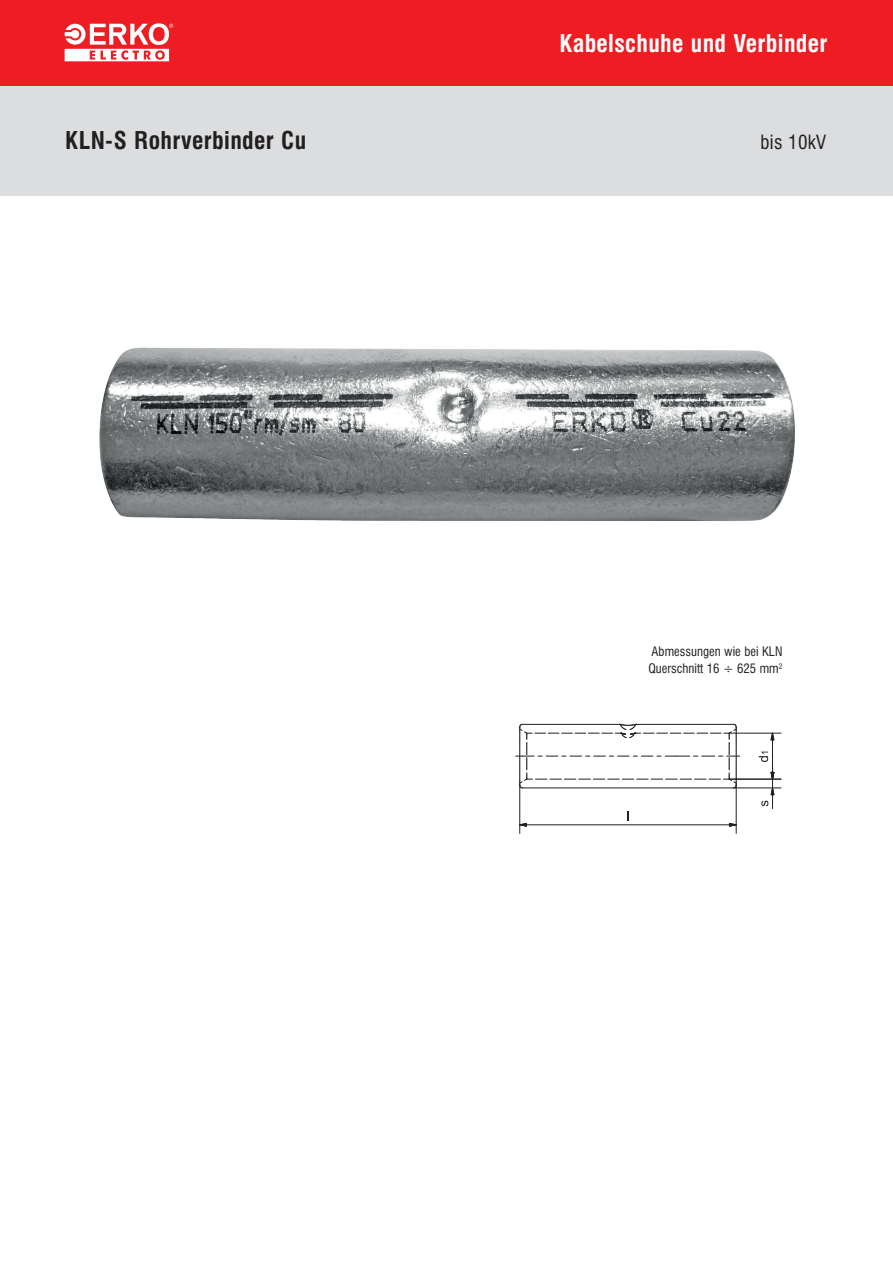
<style>
.page{position:relative;width:893px;height:1263px;background:#fff}
.page>*{position:absolute;margin:0;border:0;box-sizing:border-box;transform-origin:0 0}
._1_NAZWY_TYTULY{font:700 22.5px "Swis 721 Cn PL";letter-spacing:.015em;color:#fff}
._1_NAZWY_TYTULY-2{font:700 22.5px "Swis 721 Cn PL";letter-spacing:.015em;color:#231f20}
._1_NAZWY_TYTULY-3{font:18px "Swis 721 Cn PL";letter-spacing:.015em;color:#231f20}
._3_notka_PL{font:12px "Swis 721 Cn PL";color:#231f20}
</style>
<div class="page">
<div style="left:0;top:85px;width:893px;height:111px;background:#dcdddf"></div>
<div style="left:0;top:0;width:893px;height:85px;background:#ee1d23"></div>
<svg style="left:65px;top:23px;width:108px;height:38px"></svg>
<img style="left:99px;top:347px;width:696px;height:174px">
<svg style="left:516px;top:723px;width:224px;height:65px"></svg>
<svg style="left:520px;top:823px;width:7px;height:4px"></svg>
<svg style="left:729px;top:822px;width:7px;height:5px"></svg>
<hr style="left:526px;top:824px;width:203px;height:1px;background:#231f20">
<hr style="left:519px;top:785px;width:1px;height:48px;background:#231f20">
<hr style="left:736px;top:785px;width:1px;height:48px;background:#231f20">
<hr style="left:733px;top:787px;width:48px;height:1px;background:#231f20">
<svg style="left:759px;top:752px;width:16px;height:56px"></svg>
<svg style="left:770px;top:732px;width:5px;height:9px"></svg>
<hr style="left:772px;top:740px;width:1px;height:32px;background:#231f20">
<hr style="left:729px;top:779px;width:52px;height:1px;background:#231f20">
<hr style="left:729px;top:733px;width:52px;height:1px;background:#231f20">
<p class="_1_NAZWY_TYTULY" style="left:559px;top:29px;width:270px">Kabelschuhe und Verbinder</p>
<p class="_1_NAZWY_TYTULY-2" style="left:65px;top:126px;width:242px">KLN-S Rohrverbinder Cu</p>
<p class="_1_NAZWY_TYTULY-3" style="left:760px;top:131px;width:67px">bis 10kV</p>
<p class="_3_notka_PL" style="left:652px;top:644px;width:132px">Abmessungen wie bei KLN</p>
<p class="_3_notka_PL" style="left:648px;top:660px;width:136px">Querschnitt 16 ÷ 625 mm<sup>2</sup></p>
</div>
